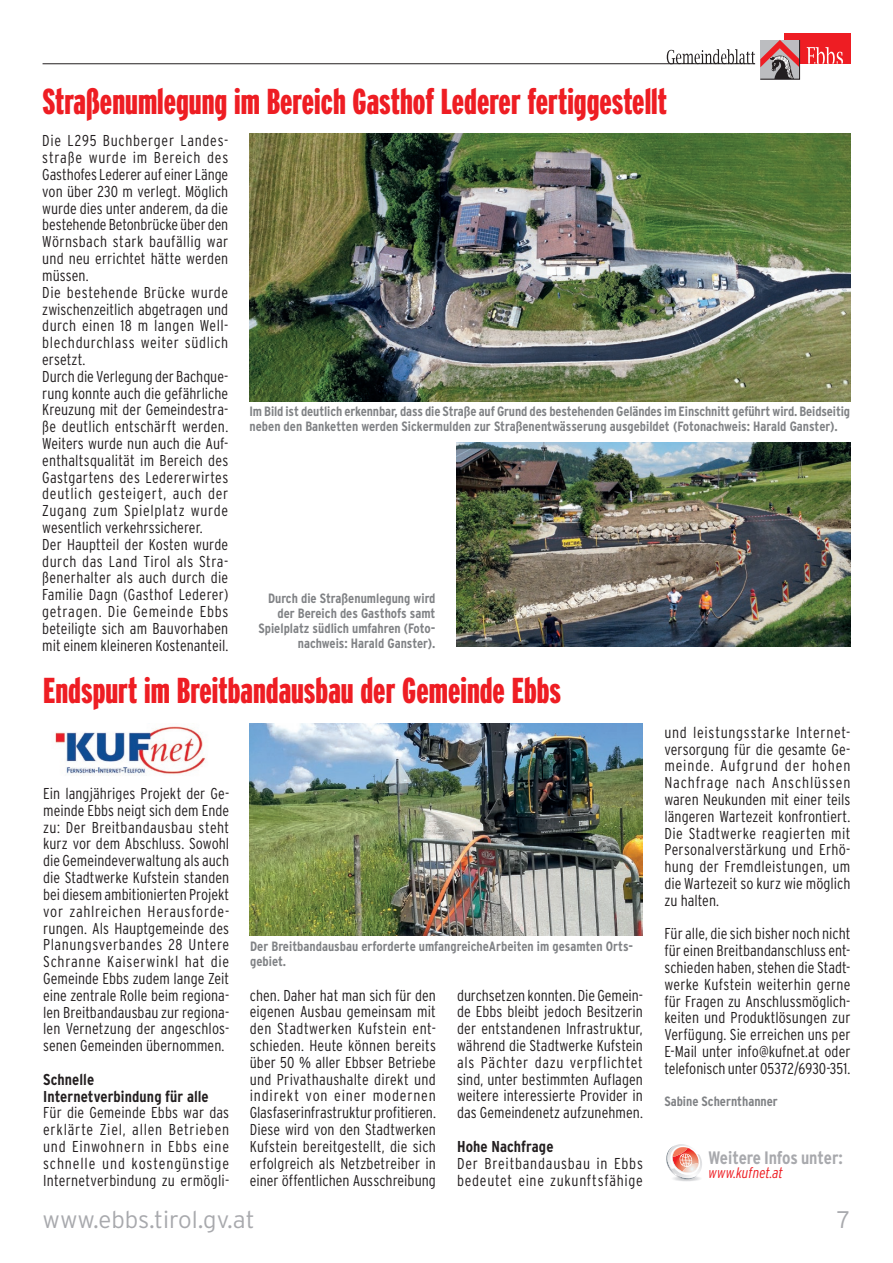
<style>
.page{position:relative;width:893px;height:1263px;background:#fff}
.page>*{position:absolute;margin:0;border:0;box-sizing:border-box;transform-origin:0 0}
.t1{font:900 36px "Interstate Compressed";color:#ee1d23}
.t2{font:300 24px "Interstate";color:#a8a9ad}
.t3{font:700 18px "Interstate Condensed";letter-spacing:-.005em;color:#a8a9ad}
.t4{font:300 15.75px/16.8px "Interstate Condensed";letter-spacing:.01em;color:#231f20;text-align:justify}
.t5{font:300 15.75px/16.8px "Interstate Condensed";letter-spacing:.045em;color:#231f20}
.t6{font:700 15.75px/16.8px "Interstate Condensed";letter-spacing:.005em;color:#231f20}
.t7{font:italic 300 15px "Interstate Condensed";color:#ee1d23}
.t8{font:700 13.5px/15px "Interstate Condensed";color:#808285}
</style>
<div class="page">
<div style="left:784px;top:33px;width:66px;height:31px;background:#ee1d23"></div>
<hr style="left:43px;top:63px;width:712px;height:1px;background:#231f20">
<svg style="left:807px;top:47px;width:36px;height:17px"></svg>
<svg style="left:667px;top:40px;width:133px;height:40px"></svg>
<img style="left:457px;top:442px;width:393px;height:204px">
<img style="left:250px;top:134px;width:600px;height:267px">
<img style="left:250px;top:723px;width:393px;height:212px">
<img style="left:55px;top:726px;width:151px;height:50px">
<svg style="left:666px;top:1144px;width:35px;height:37px"></svg>
<h1 class="t1" style="left:42px;top:81px;width:626px">Straßenumlegung im Bereich Gasthof Lederer fertiggestellt</h1>
<p class="t4" style="left:42px;top:132px;width:188px;text-align:left">Die L295 Buchberger Landes&shy;straße wurde im Bereich des<br>Gasthofes Lederer auf einer Länge von über 230 m verlegt. Möglich wurde dies unter anderem, da die bestehende Betonbrücke über den<br>Wörnsbach stark baufällig war und neu errichtet hätte werden müssen.<br>Die bestehende Brücke wurde zwischenzeitlich abgetragen und durch einen 18 m langen Well&shy;blechdurchlass weiter südlich ersetzt.<br>Durch die Verlegung der Bachque&shy;rung konnte auch die gefährliche<br>Kreuzung mit der Gemeindestra&shy;ße deutlich entschärft werden.<br>Weiters wurde nun auch die Auf&shy;enthaltsqualität im Bereich des<br>Gastgartens des Ledererwirtes deutlich gesteigert, auch der<br>Zugang zum Spielplatz wurde wesentlich verkehrssicherer.<br>Der Hauptteil der Kosten wurde durch das Land Tirol als Stra&shy;ßenerhalter als auch durch die<br>Familie Dagn (Gasthof Lederer) getragen. Die Gemeinde Ebbs beteiligte sich am Bauvorhaben mit einem kleineren Kostenanteil.</p>
<p class="t8" style="left:250px;top:404px;width:602px">Im Bild ist deutlich erkennbar, dass die Straße auf Grund des bestehenden Geländes im Einschnitt geführt wird. Beidseitig neben den Banketten werden Sickermulden zur Straßenentwässerung ausgebildet (Fotonachweis: Harald Ganster).</p>
<p class="t8" style="left:258px;top:591px;width:179px;text-align:right">Durch die Straßenumlegung wird der Bereich des Gasthofs samt<br>Spielplatz südlich umfahren (Foto&shy;nachweis: Harald Ganster).</p>
<h1 class="t1" style="left:43px;top:670px;width:519px">Endspurt im Breitbandausbau der Gemeinde Ebbs</h1>
<p class="t4" style="left:43px;top:785px;width:188px">Ein langjähriges Projekt der Ge&shy;meinde Ebbs neigt sich dem Ende zu: Der Breitbandausbau steht kurz vor dem Abschluss. Sowohl die Gemeindeverwaltung als auch die Stadtwerke Kufstein standen bei diesem ambitionierten Projekt vor zahlreichen Herausforde&shy;rungen. Als Hauptgemeinde des Planungsverbandes 28 Untere Schranne Kaiserwinkl hat die Gemeinde Ebbs zudem lange Zeit eine zentrale Rolle beim regiona&shy;len Breitbandausbau zur regiona&shy;len Vernetzung der angeschlos&shy;senen Gemeinden übernommen.</p>
<p class="t6" style="left:43px;top:1071px;width:167px">Schnelle<br>Internetverbindung für alle</p>
<p class="t4" style="left:43px;top:1104px;width:188px">Für die Gemeinde Ebbs war das erklärte Ziel, allen Betrieben und Einwohnern in Ebbs eine schnelle und kostengünstige Internetverbindung zu ermögli-</p>
<p class="t4" style="left:664px;top:724px;width:188px">und leistungsstarke Internet&shy;versorgung für die gesamte Ge&shy;meinde. Aufgrund der hohen Nachfrage nach Anschlüssen waren Neukunden mit einer teils längeren Wartezeit konfrontiert.<br>Die Stadtwerke reagierten mit Personalverstärkung und Erhö&shy;hung der Fremdleistungen, um die Wartezeit so kurz wie möglich zu halten.</p>
<p class="t4" style="left:664px;top:925px;width:188px">Für alle, die sich bisher noch nicht für einen Breitbandanschluss ent&shy;schieden haben, stehen die Stadt&shy;werke Kufstein weiterhin gerne für Fragen zu Anschlussmöglich&shy;keiten und Produktlösungen zur Verfügung. Sie erreichen uns per E-Mail unter info@kufnet.at oder telefonisch unter 05372/6930-351.</p>
<p class="t8" style="left:664px;top:1093px;width:115px">Sabine Schernthanner</p>
<p class="t8" style="left:250px;top:939px;width:384px">Der Breitbandausbau erforderte umfangreicheArbeiten im gesamten Orts&shy;gebiet.</p>
<p class="t4" style="left:457px;top:986px;width:187px">durchsetzen konnten. Die Gemein&shy;de Ebbs bleibt jedoch Besitzerin der entstandenen Infrastruktur, während die Stadtwerke Kufstein als Pächter dazu verpflichtet sind, unter bestimmten Auflagen weitere interessierte Provider in das Gemeindenetz aufzunehmen.</p>
<p class="t6" style="left:457px;top:1138px;width:98px">Hohe Nachfrage</p>
<p class="t5" style="left:457px;top:1154px;width:187px">Der Breitbandausbau in Ebbs bedeutet eine zukunftsfähige</p>
<p class="t7" style="left:709px;top:1164px;width:76px">www.kufnet.at</p>
<p class="t4" style="left:250px;top:986px;width:188px">chen. Daher hat man sich für den eigenen Ausbau gemeinsam mit den Stadtwerken Kufstein ent&shy;schieden. Heute können bereits über 50 % aller Ebbser Betriebe und Privathaushalte direkt und indirekt von einer modernen Glasfaserinfrastruktur profitieren.<br>Diese wird von den Stadtwerken Kufstein bereitgestellt, die sich erfolgreich als Netzbetreiber in einer öffentlichen Ausschreibung</p>
<p class="t3" style="left:709px;top:1147px;width:136px">Weitere Infos unter:</p>
<h2 class="t2" style="left:43px;top:1206px;width:214px">www.ebbs.tirol.gv.at</h2>
<h2 class="t2" style="left:837px;top:1206px;width:15px">7</h2>
</div>
